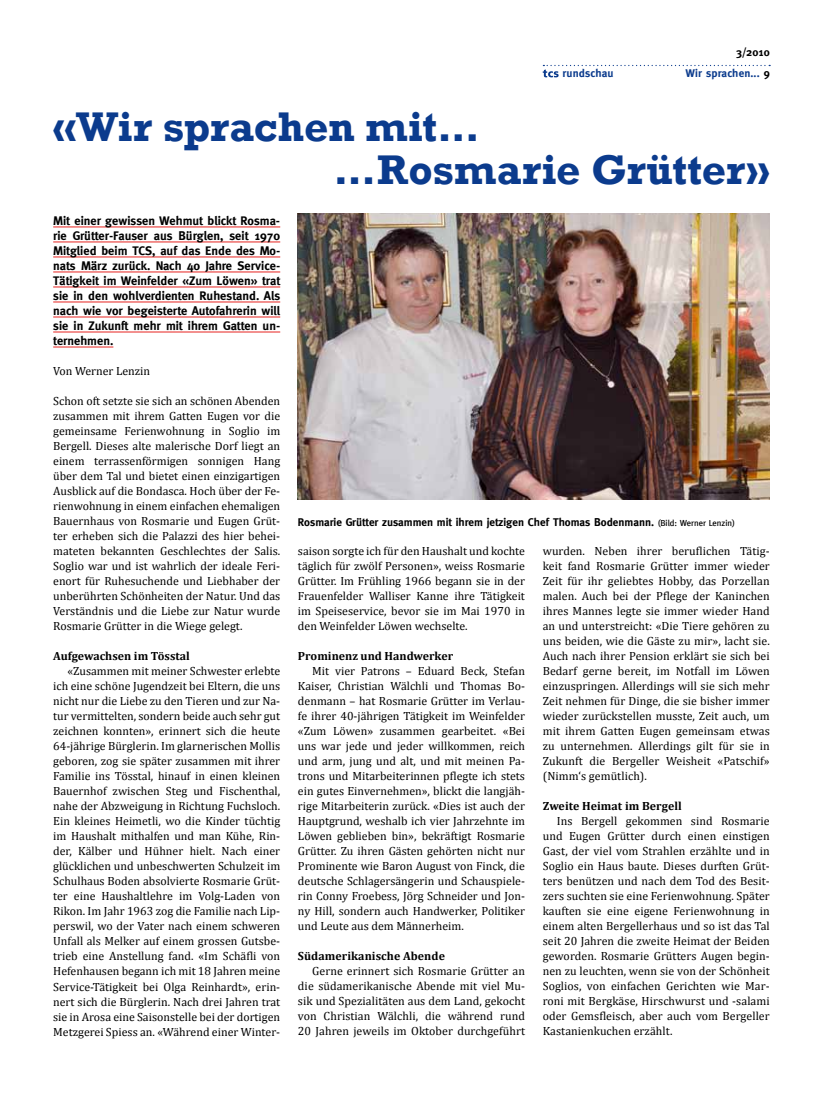
<style>
.page{position:relative;width:823px;height:1099px;background:#fff}
.page>*{position:absolute;margin:0;border:0;box-sizing:border-box;transform-origin:0 0}
.t1{font:700 42.5px/42.5px "Rockwell";letter-spacing:-.005em;color:#0b3b8d}
.t2{font:700 12.5px/15px "Meta";color:#000;text-align:justify}
.t3{font:11.88px/15px "Cambria";color:#000;text-align:justify}
.t4{font:700 11.88px "Cambria";color:#000}
.t5{font:700 11.25px "Meta";color:#000}
.t6{font:700 11.25px "Meta";letter-spacing:.01em;color:#0b3b8d}
.s1{color:#000}
.s2{font-weight:500;font-size:8.75px}
</style>
<div class="page">
<hr style="left:53px;top:227px;width:227px;height:1px;background:#e72320">
<hr style="left:53px;top:242px;width:227px;height:1px;background:#e72320">
<hr style="left:53px;top:257px;width:227px;height:1px;background:#e72320">
<hr style="left:53px;top:272px;width:227px;height:1px;background:#e72320">
<hr style="left:53px;top:287px;width:227px;height:1px;background:#e72320">
<hr style="left:53px;top:302px;width:227px;height:1px;background:#e72320">
<hr style="left:53px;top:317px;width:227px;height:1px;background:#e72320">
<hr style="left:53px;top:332px;width:227px;height:1px;background:#e72320">
<hr style="left:53px;top:347px;width:60px;height:1px;background:#e72320">
<img style="left:298px;top:214px;width:471px;height:286px">
<svg style="left:542px;top:65px;width:227px;height:12px"></svg>
<p class="t5" style="left:735px;top:46px;width:35px">3/2010</p>
<p class="t6" style="left:562px;top:67px;width:53px">rundschau</p>
<p class="t6" style="left:685px;top:67px;width:86px">Wir sprachen... <span class="s1">9</span></p>
<h1 class="t1" style="left:333px;top:106px;width:437px;text-indent:-280px">«Wir sprachen mit...<br>...Rosmarie Grütter»</h1>
<p class="t2" style="left:53px;top:213px;width:228px">Mit einer gewissen Wehmut blickt Rosma&shy;rie Grütter-Fauser aus Bürglen, seit 1970<br>Mitglied beim TCS, auf das Ende des Mo&shy;nats März zurück. Nach 40 Jahre Service-Tätigkeit im Weinfelder «Zum Löwen» trat sie in den wohlverdienten Ruhestand. Als nach wie vor begeisterte Autofahrerin will sie in Zukunft mehr mit ihrem Gatten un&shy;ternehmen.</p>
<p class="t3" style="left:53px;top:363px;width:98px">Von Werner Lenzin</p>
<p class="t3" style="left:53px;top:393px;width:228px">Schon oft setzte sie sich an schönen Abenden zusammen mit ihrem Gatten Eugen vor die gemeinsame Ferienwohnung in Soglio im Bergell. Dieses alte malerische Dorf liegt an einem terrassenförmigen sonnigen Hang über dem Tal und bietet einen einzigartigen Ausblick auf die Bondasca. Hoch über der Fe&shy;rienwohnung in einem einfachen ehemaligen Bauernhaus von Rosmarie und Eugen Grüt&shy;ter erheben sich die Palazzi des hier behei&shy;mateten bekannten Geschlechtes der Salis.<br>Soglio war und ist wahrlich der ideale Feri&shy;enort für Ruhesuchende und Liebhaber der unberührten Schönheiten der Natur. Und das Verständnis und die Liebe zur Natur wurde Rosmarie Grütter in die Wiege gelegt.</p>
<p class="t4" style="left:53px;top:649px;width:138px">Aufgewachsen im Tösstal</p>
<p class="t3" style="left:53px;top:663px;width:228px;text-indent:14px">«Zusammen mit meiner Schwester erlebte ich eine schöne Jugendzeit bei Eltern, die uns nicht nur die Liebe zu den Tieren und zur Na&shy;tur vermittelten, sondern beide auch sehr gut zeichnen konnten», erinnert sich die heute 64-jährige Bürglerin. Im glarnerischen Mollis geboren, zog sie später zusammen mit ihrer Familie ins Tösstal, hinauf in einen kleinen Bauernhof zwischen Steg und Fischenthal, nahe der Abzweigung in Richtung Fuchsloch.<br>Ein kleines Heimetli, wo die Kinder tüchtig im Haushalt mithalfen und man Kühe, Rin&shy;der, Kälber und Hühner hielt. Nach einer glücklichen und unbeschwerten Schulzeit im Schulhaus Boden absolvierte Rosmarie Grüt&shy;ter eine Haushaltlehre im Volg-Laden von Rikon. Im Jahr 1963 zog die Familie nach Lip&shy;perswil, wo der Vater nach einem schweren Unfall als Melker auf einem grossen Gutsbe&shy;trieb eine Anstellung fand. «Im Schäfli von Hefenhausen begann ich mit 18 Jahren meine Service-Tätigkeit bei Olga Reinhardt», erin&shy;nert sich die Bürglerin. Nach drei Jahren trat sie in Arosa eine Saisonstelle bei der dortigen Metzgerei Spiess an. «Während einer Winter-</p>
<p class="t5" style="left:298px;top:515px;width:438px">Rosmarie Grütter zusammen mit ihrem jetzigen Chef Thomas Bodenmann. <span class="s2">(Bild: Werner Lenzin)</span></p>
<p class="t3" style="left:298px;top:543px;width:228px">saison sorgte ich für den Haushalt und kochte täglich für zwölf Personen», weiss Rosmarie Grütter. Im Frühling 1966 begann sie in der Frauenfelder Walliser Kanne ihre Tätigkeit im Speiseservice, bevor sie im Mai 1970 in den Weinfelder Löwen wechselte.</p>
<p class="t4" style="left:298px;top:649px;width:157px">Prominenz und Handwerker</p>
<p class="t3" style="left:298px;top:663px;width:228px;text-indent:14px">Mit vier Patrons – Eduard Beck, Stefan Kaiser, Christian Wälchli und Thomas Bo&shy;denmann – hat Rosmarie Grütter im Verlau&shy;fe ihrer 40-jährigen Tätigkeit im Weinfelder «Zum Löwen» zusammen gearbeitet. «Bei uns war jede und jeder willkommen, reich und arm, jung und alt, und mit meinen Pa&shy;trons und Mitarbeiterinnen pflegte ich stets ein gutes Einvernehmen», blickt die langjäh&shy;rige Mitarbeiterin zurück. «Dies ist auch der Hauptgrund, weshalb ich vier Jahrzehnte im Löwen geblieben bin», bekräftigt Rosmarie Grütter. Zu ihren Gästen gehörten nicht nur Prominente wie Baron August von Finck, die deutsche Schlagersängerin und Schauspiele&shy;rin Conny Froebess, Jörg Schneider und Jon&shy;ny Hill, sondern auch Handwerker, Politiker und Leute aus dem Männerheim.</p>
<p class="t4" style="left:298px;top:949px;width:148px">Südamerikanische Abende</p>
<p class="t3" style="left:298px;top:963px;width:228px;text-indent:14px">Gerne erinnert sich Rosmarie Grütter an die südamerikanische Abende mit viel Mu&shy;sik und Spezialitäten aus dem Land, gekocht von Christian Wälchli, die während rund 20 Jahren jeweils im Oktober durchgeführt</p>
<p class="t3" style="left:542px;top:543px;width:228px">wurden. Neben ihrer beruflichen Tätig&shy;keit fand Rosmarie Grütter immer wieder Zeit für ihr geliebtes Hobby, das Porzellan malen. Auch bei der Pflege der Kaninchen ihres Mannes legte sie immer wieder Hand an und unterstreicht: «Die Tiere gehören zu uns beiden, wie die Gäste zu mir», lacht sie.<br>Auch nach ihrer Pension erklärt sie sich bei Bedarf gerne bereit, im Notfall im Löwen einzuspringen. Allerdings will sie sich mehr Zeit nehmen für Dinge, die sie bisher immer wieder zurückstellen musste, Zeit auch, um mit ihrem Gatten Eugen gemeinsam etwas zu unternehmen. Allerdings gilt für sie in Zukunft die Bergeller Weisheit «Patschif» (Nimm‘s gemütlich).</p>
<p class="t4" style="left:542px;top:799px;width:140px">Zweite Heimat im Bergell</p>
<p class="t3" style="left:542px;top:813px;width:228px;text-indent:14px">Ins Bergell gekommen sind Rosmarie und Eugen Grütter durch einen einstigen Gast, der viel vom Strahlen erzählte und in Soglio ein Haus baute. Dieses durften Grüt&shy;ters benützen und nach dem Tod des Besit&shy;zers suchten sie eine Ferienwohnung. Später kauften sie eine eigene Ferienwohnung in einem alten Bergellerhaus und so ist das Tal seit 20 Jahren die zweite Heimat der Beiden geworden. Rosmarie Grütters Augen begin&shy;nen zu leuchten, wenn sie von der Schönheit Soglios, von einfachen Gerichten wie Mar&shy;roni mit Bergkäse, Hirschwurst und -salami oder Gemsfleisch, aber auch vom Bergeller Kastanienkuchen erzählt.</p>
</div>
